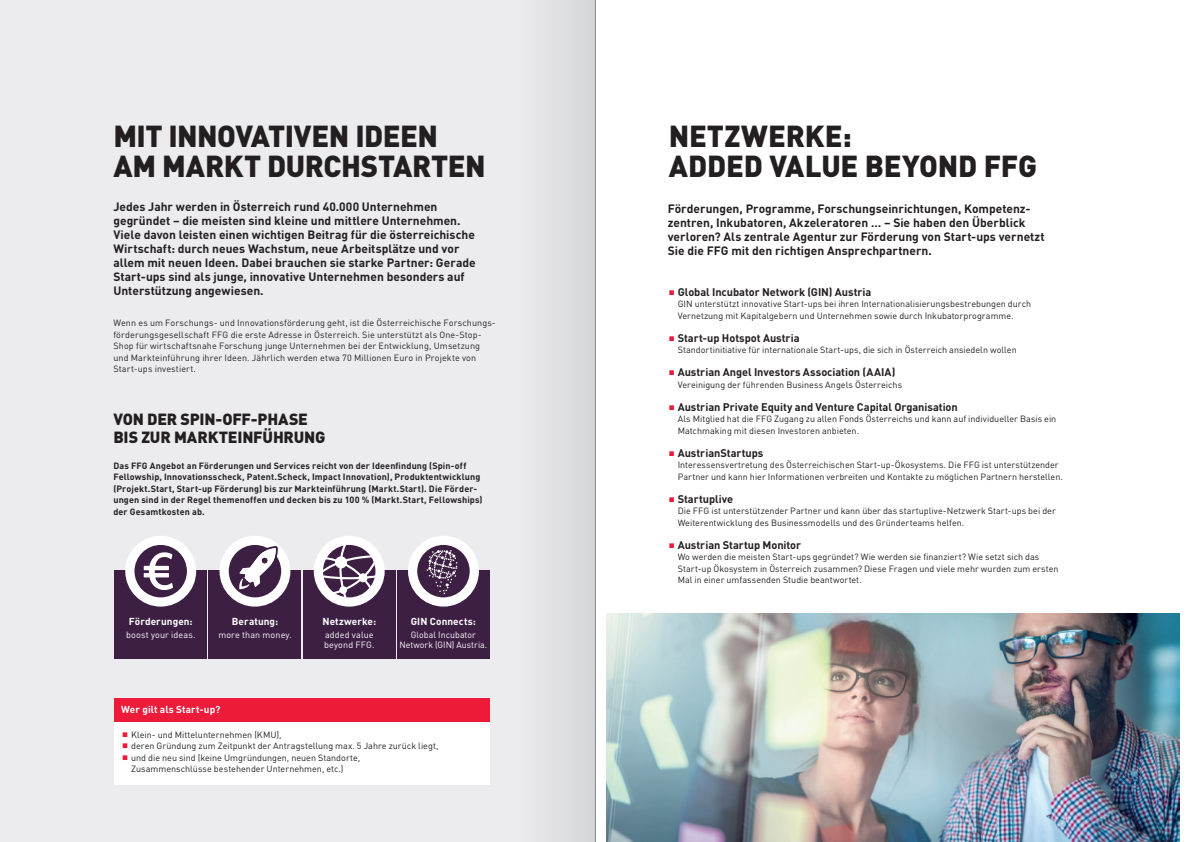
<style>
.page{position:relative;width:1191px;height:842px;background:#fff}
.page>*{position:absolute;margin:0;border:0;box-sizing:border-box;transform-origin:0 0}
.Headline_Schwarz_Bla{font:900 30px/30px "FFDIN Pro";letter-spacing:-.01em;color:#231f20}
.Zwischentitel_Black{font:900 16px/18px "FFDIN Pro";letter-spacing:-.015em;color:#231f20}
.Vorspann_12_Pt_Bold{font:700 12px/14px "FFDIN Pro";color:#231f20}
.Liste_Lauftext_9_Pt{font:700 11px "FFDIN Pro";letter-spacing:-.005em;color:#231f20}
.Überschrift_Kasten{font:700 10px "FFDIN Pro";letter-spacing:.01em;color:#fff}
.Überschrift_Kasten_l{font:700 10px "FFDIN Pro";letter-spacing:.005em;color:#fff}
.Liste_Lauftext_9_Pt-2{font:9px/11.5px "FFDIN Pro";color:#231f20}
.Lauftext_9_Pt{font:9px/11.5px "FFDIN Pro";letter-spacing:.01em;color:#231f20}
.Lauftext_9_Pt-2{font:700 9px/11.5px "FFDIN Pro";letter-spacing:.01em;color:#231f20}
.Copy_Kasten{font:9px/10px "FFDIN Pro";letter-spacing:.01em;color:#fff}
</style>
<div class="page">
<div style="left:0;top:0;width:595px;height:842px;background:#ececee"></div>
<div style="left:114px;top:718px;width:375px;height:66px;background:#fff"></div>
<div style="left:114px;top:698px;width:375px;height:23px;background:#ed1a3a"></div>
<div style="left:115px;top:571px;width:92px;height:88px;background:#3d1f44"></div>
<svg style="left:125px;top:536px;width:71px;height:71px"></svg>
<div style="left:209px;top:571px;width:92px;height:88px;background:#3d1f44"></div>
<svg style="left:219px;top:536px;width:71px;height:71px"></svg>
<div style="left:303px;top:571px;width:92px;height:88px;background:#3d1f44"></div>
<svg style="left:314px;top:536px;width:71px;height:71px"></svg>
<div style="left:397px;top:571px;width:92px;height:88px;background:#3d1f44"></div>
<svg style="left:408px;top:536px;width:71px;height:71px"></svg>
<img style="left:607px;top:614px;width:572px;height:228px">
<div style="left:519px;top:0;width:76px;height:842px;background:#e0e0e3"></div>
<hr style="left:595px;top:0;width:1px;height:842px;background:#939598">
<h1 class="Headline_Schwarz_Bla" style="left:113px;top:117px;width:374px">MIT INNOVATIVEN IDEEN<br>AM MARKT DURCHSTARTEN</h1>
<p class="Vorspann_12_Pt_Bold" style="left:113px;top:198px;width:364px">Jedes Jahr werden in Österreich rund 40.000 Unternehmen gegründet – die meisten sind kleine und mittlere Unternehmen.<br>Viele davon leisten einen wichtigen Beitrag für die österreichische Wirtschaft: durch neues Wachstum, neue Arbeitsplätze und vor allem mit neuen Ideen. Dabei brauchen sie starke Partner: Gerade Start-ups sind als junge, innovative Unternehmen besonders auf Unterstützung angewiesen.</p>
<p class="Lauftext_9_Pt" style="left:113px;top:316px;width:384px">Wenn es um Forschungs- und Innovationsförderung geht, ist die Österreichische Forschungs&shy;förderungsgesellschaft FFG die erste Adresse in Österreich. Sie unterstützt als One-Stop-Shop für wirtschaftsnahe Forschung junge Unternehmen bei der Entwicklung, Umsetzung und Markteinführung ihrer Ideen. Jährlich werden etwa 70 Millionen Euro in Projekte von Start-ups investiert.</p>
<h2 class="Zwischentitel_Black" style="left:113px;top:408px;width:213px">VON DER SPIN-OFF-PHASE<br>BIS ZUR MARKTEINFÜHRUNG</h2>
<p class="Lauftext_9_Pt-2" style="left:113px;top:458px;width:370px">Das FFG Angebot an Förderungen und Services reicht von der Ideenfindung (Spin-off Fellowship, Innovationsscheck, Patent.Scheck, Impact Innovation), Produktentwicklung (Projekt.Start, Start-up Förderung) bis zur Markteinführung (Markt.Start). Die Förder&shy;ungen sind in der Regel themenoffen und decken bis zu 100 % (Markt.Start, Fellowships) der Gesamtkosten ab.</p>
<p class="Überschrift_Kasten" style="left:129px;top:613px;width:65px">Förderungen:</p>
<p class="Copy_Kasten" style="left:126px;top:628px;width:71px">boost your ideas.</p>
<p class="Überschrift_Kasten" style="left:232px;top:613px;width:48px">Beratung:</p>
<p class="Copy_Kasten" style="left:218px;top:628px;width:75px">more than money.</p>
<p class="Überschrift_Kasten" style="left:322px;top:613px;width:55px">Netzwerke:</p>
<p class="Copy_Kasten" style="left:324px;top:628px;width:52px">added value beyond FFG.</p>
<p class="Überschrift_Kasten" style="left:411px;top:613px;width:67px">GIN Connects:</p>
<p class="Copy_Kasten" style="left:399px;top:628px;width:89px;text-align:center">Global Incubator<br>Network (GIN) Austria.</p>
<p class="Überschrift_Kasten_l" style="left:121px;top:701px;width:101px">Wer gilt als Start-up?</p>
<p class="Liste_Lauftext_9_Pt-2" style="left:131px;top:728px;width:152px">Klein- und Mittelunternehmen (KMU),</p>
<p class="Liste_Lauftext_9_Pt-2" style="left:131px;top:739px;width:309px">deren Gründung zum Zeitpunkt der Antragstellung max. 5 Jahre zurück liegt,</p>
<p class="Liste_Lauftext_9_Pt-2" style="left:131px;top:751px;width:231px">und die neu sind (keine Umgründungen, neuen Standorte,<br>Zusammenschlüsse bestehender Unternehmen, etc.)</p>
<h1 class="Headline_Schwarz_Bla" style="left:669px;top:117px;width:370px">NETZWERKE:<br>ADDED VALUE BEYOND FFG</h1>
<p class="Vorspann_12_Pt_Bold" style="left:668px;top:200px;width:378px">Förderungen, Programme, Forschungseinrichtungen, Kompetenz&shy;zentren, Inkubatoren, Akzeleratoren … – Sie haben den Überblick verloren? Als zentrale Agentur zur Förderung von Start-ups vernetzt Sie die FFG mit den richtigen Ansprechpartnern.</p>
<p class="Liste_Lauftext_9_Pt" style="left:677px;top:282px;width:195px">Global Incubator Network (GIN) Austria</p>
<p class="Liste_Lauftext_9_Pt-2" style="left:677px;top:297px;width:355px">GIN unterstützt innovative Start-ups bei ihren Internationalisierungsbestrebungen durch<br>Vernetzung mit Kapitalgebern und Unternehmen sowie durch Inkubatorprogramme.</p>
<p class="Liste_Lauftext_9_Pt" style="left:677px;top:328px;width:123px">Start-up Hotspot Austria</p>
<p class="Liste_Lauftext_9_Pt-2" style="left:677px;top:343px;width:340px">Standortinitiative für internationale Start-ups, die sich in Österreich ansiedeln wollen</p>
<p class="Liste_Lauftext_9_Pt" style="left:677px;top:363px;width:219px">Austrian Angel Investors Association (AAIA)</p>
<p class="Liste_Lauftext_9_Pt-2" style="left:677px;top:378px;width:226px">Vereinigung der führenden Business Angels Österreichs</p>
<p class="Liste_Lauftext_9_Pt" style="left:677px;top:397px;width:281px">Austrian Private Equity and Venture Capital Organisation</p>
<p class="Liste_Lauftext_9_Pt-2" style="left:677px;top:412px;width:380px">Als Mitglied hat die FFG Zugang zu allen Fonds Österreichs und kann auf individueller Basis ein<br>Matchmaking mit diesen Investoren anbieten.</p>
<p class="Liste_Lauftext_9_Pt" style="left:677px;top:443px;width:87px">AustrianStartups</p>
<p class="Liste_Lauftext_9_Pt-2" style="left:677px;top:458px;width:387px">Interessensvertretung des Österreichischen Start-up-Ökosystems. Die FFG ist unterstützender<br>Partner und kann hier Informationen verbreiten und Kontakte zu möglichen Partnern herstellen.</p>
<p class="Liste_Lauftext_9_Pt" style="left:677px;top:489px;width:57px">Startuplive</p>
<p class="Liste_Lauftext_9_Pt-2" style="left:677px;top:504px;width:379px">Die FFG ist unterstützender Partner und kann über das startuplive-Netzwerk Start-ups bei der<br>Weiterentwicklung des Businessmodells und des Gründerteams helfen.</p>
<p class="Liste_Lauftext_9_Pt" style="left:677px;top:535px;width:125px">Austrian Startup Monitor</p>
<p class="Liste_Lauftext_9_Pt-2" style="left:677px;top:550px;width:382px">Wo werden die meisten Start-ups gegründet? Wie werden sie finanziert? Wie setzt sich das<br>Start-up Ökosystem in Österreich zusammen? Diese Fragen und viele mehr wurden zum ersten<br>Mal in einer umfassenden Studie beantwortet.</p>
</div>
